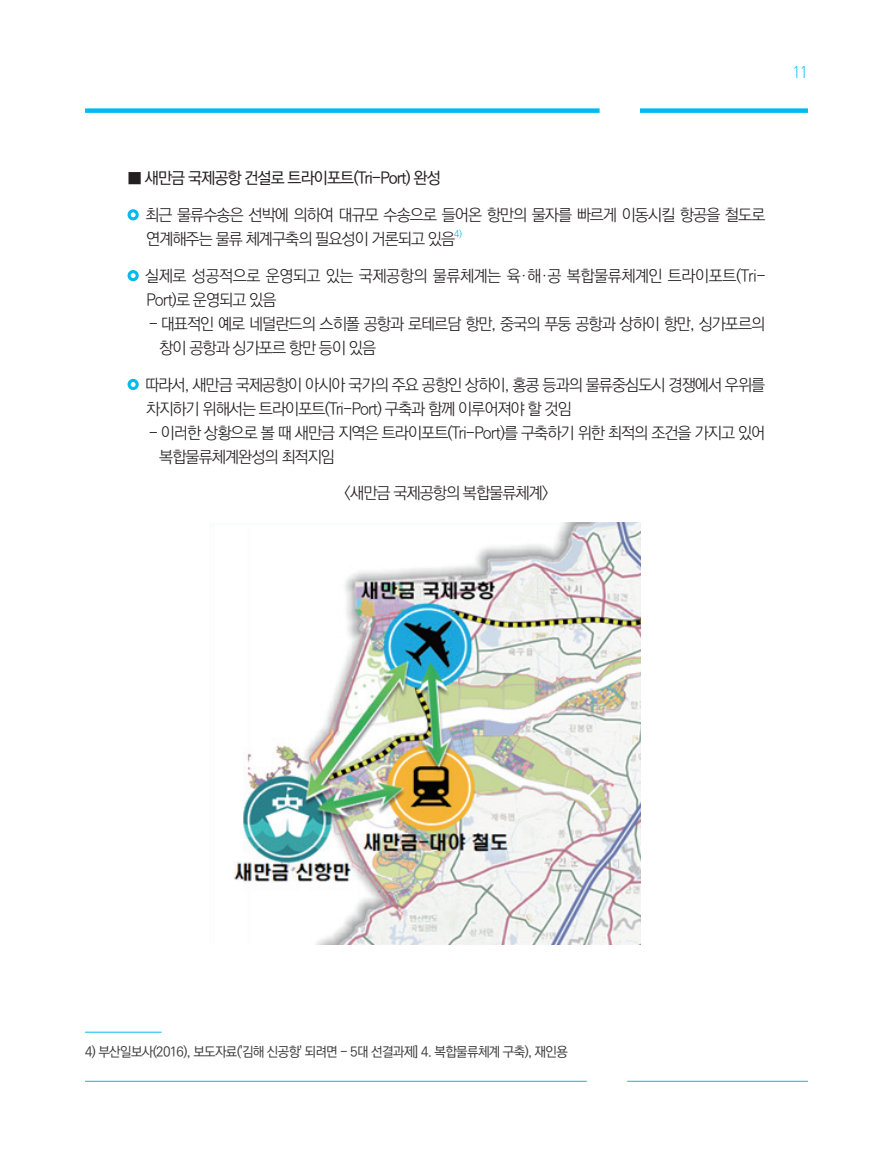
<style>
.page{position:relative;width:893px;height:1149px;background:#fff}
.page>*{position:absolute;margin:0;border:0;box-sizing:border-box;transform-origin:0 0}
.t1{font:16.5px "Dinlig";color:#00baf1;scale:.95 1}
.t2{font:16.2px/24px "Ko Pub Dotum PL";letter-spacing:-.06em;color:#231f20}
.t3{font:16.2px/24px "Ko Pub Dotum PL";letter-spacing:-.03em;color:#231f20}
.t4{font:16.2px "Ko Pub Dotum PM";letter-spacing:-.06em;color:#231f20}
.t5{font:13.5px "Ko Pub Dotum PM";letter-spacing:-.05em;color:#3e3e3f}
.t6{font:9.45px "Ko Pub Dotum PL";color:#00baf1}
</style>
<div class="page">
<div style="left:85px;top:108px;width:515px;height:5px;background:#00baf1"></div>
<div style="left:640px;top:108px;width:168px;height:5px;background:#00baf1"></div>
<hr style="left:85px;top:1080px;width:502px;height:1px;background:#00baf1">
<hr style="left:627px;top:1080px;width:181px;height:1px;background:#00baf1">
<div style="left:128px;top:209px;width:11px;height:11px;border:3px solid #00baf1;border-radius:50%"></div>
<div style="left:128px;top:270px;width:11px;height:11px;border:3px solid #00baf1;border-radius:50%"></div>
<div style="left:128px;top:379px;width:11px;height:11px;border:3px solid #00baf1;border-radius:50%"></div>
<img style="left:233px;top:522px;width:408px;height:422px">
<hr style="left:85px;top:1031px;width:77px;height:1px;background:#00baf1">
<p class="t1" style="left:793px;top:62px;width:18px">11</p>
<p class="t4" style="left:128px;top:170px;width:315px">■ 새만금 국제공항 건설로 트라이포트(Tri-Port) 완성</p>
<p class="t2" style="left:145px;top:203px;width:622px">최근 물류수송은 선박에 의하여 대규모 수송으로 들어온 항만의 물자를 빠르게 이동시킬 항공을 철도로 연계해주는 물류 체계구축의 필요성이 거론되고 있음</p>
<p class="t6" style="left:454px;top:229px;width:9px">4)</p>
<p class="t3" style="left:145px;top:264px;width:622px">실제로 성공적으로 운영되고 있는 국제공항의 물류체계는 육・해・공 복합물류체계인 트라이포트(Tri-<br>Port)로 운영되고 있음</p>
<p class="t2" style="left:159px;top:312px;width:608px;text-indent:-10px">- 대표적인 예로 네덜란드의 스히폴 공항과 로테르담 항만, 중국의 푸둥 공항과 상하이 항만, 싱가포르의 창이 공항과 싱가포르 항만 등이 있음</p>
<p class="t2" style="left:145px;top:373px;width:622px">따라서, 새만금 국제공항이 아시아 국가의 주요 공항인 상하이, 홍콩 등과의 물류중심도시 경쟁에서 우위를 차지하기 위해서는 트라이포트(Tri-Port) 구축과 함께 이루어져야 할 것임</p>
<p class="t2" style="left:159px;top:421px;width:608px;text-indent:-10px">- 이러한 상황으로 볼 때 새만금 지역은 트라이포트(Tri-Port)를 구축하기 위한 최적의 조건을 가지고 있어 복합물류체계완성의 최적지임</p>
<p class="t2" style="left:344px;top:482px;width:206px">&lt;새만금 국제공항의 복합물류체계&gt;</p>
<p class="t5" style="left:85px;top:1044px;width:484px">4) 부산일보사(2016), 보도자료('김해 신공항' 되려면 - 5대 선결과제] 4. 복합물류체계 구축), 재인용</p>
</div>
